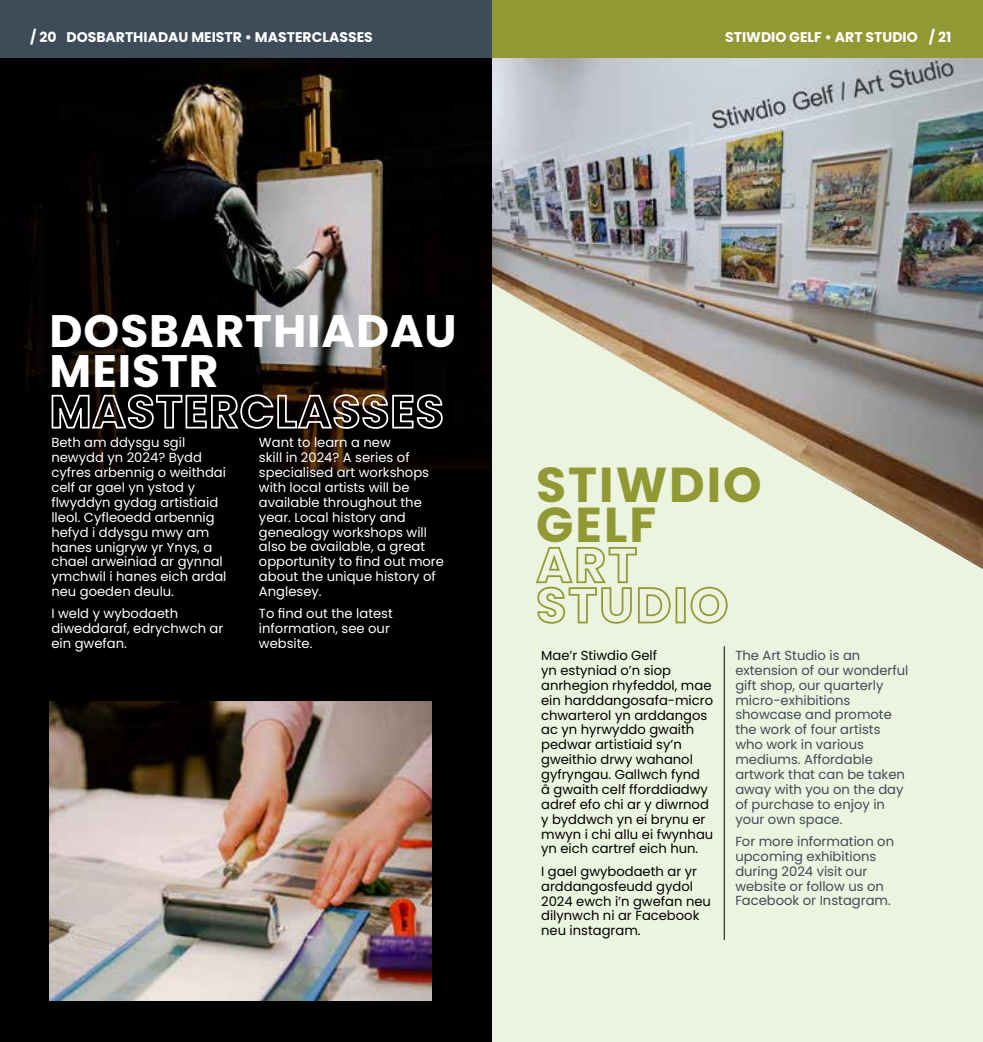
<style>
.page{position:relative;width:983px;height:1042px;background:#fff}
.page>*{position:absolute;margin:0;border:0;box-sizing:border-box;transform-origin:0 0}
.t1{font:700 49px/40.2px "Poppins";letter-spacing:.04em;color:#909933}
.t2{font:700 45.5px/40.2px "Poppins";letter-spacing:.02em;color:#fff}
.t3{font:700 14px "Poppins";color:#fff}
.t4{font:13.12px/14.9px "Poppins";color:#fff}
.t5{font:13.12px/14.9px "Poppins";color:#000}
.t6{font:13.12px/14.9px "Poppins";color:#3e4b58}
</style>
<div class="page">
<div style="left:491px;top:184px;width:491px;height:858px;background:#ecf3de"></div>
<img style="left:491px;top:57px;width:491px;height:512px">
<div style="left:0;top:55px;width:491px;height:987px;background:#000"></div>
<img style="left:0;top:57px;width:491px;height:412px">
<img style="left:50px;top:701px;width:381px;height:299px">
<div style="left:491px;top:0;width:491px;height:57px;background:#909933"></div>
<div style="left:0;top:0;width:491px;height:57px;background:#3e4b58"></div>
<hr style="left:247px;top:434px;width:1px;height:219px;background:#000">
<hr style="left:723px;top:646px;width:1px;height:294px;background:#000">
<p class="t3" style="left:30px;top:29px;width:28px">/ 20</p>
<p class="t3" style="left:928px;top:29px;width:24px">/ 21</p>
<p class="t3" style="left:66px;top:29px;width:308px">DOSBARTHIADAU MEISTR • MASTERCLASSES</p>
<p class="t3" style="left:725px;top:29px;width:194px">STIWDIO GELF • ART STUDIO</p>
<h2 class="t2" style="left:50px;top:311px;width:408px">DOSBARTHIADAU<br>MEISTR<br>MASTERCLASSES</h2>
<p class="t4" style="left:51px;top:435px;width:176px">Beth am ddysgu sgil newydd yn 2024? Bydd cyfres arbennig o weithdai celf ar gael yn ystod y flwyddyn gydag artistiaid lleol. Cyfleoedd arbennig hefyd i ddysgu mwy am hanes unigryw yr Ynys, a chael arweiniad ar gynnal ymchwil i hanes eich ardal neu goeden deulu.</p>
<p class="t4" style="left:51px;top:606px;width:173px">I weld y wybodaeth diweddaraf, edrychwch ar ein gwefan.</p>
<p class="t4" style="left:259px;top:435px;width:186px">Want to learn a new<br>skill in 2024? A series of specialised art workshops with local artists will be available throughout the year. Local history and genealogy workshops will also be available, a great opportunity to find out more about the unique history of<br>Anglesey.</p>
<p class="t4" style="left:259px;top:606px;width:135px">To find out the latest information, see our website.</p>
<h1 class="t1" style="left:536px;top:465px;width:227px">STIWDIO<br>GELF<br>ART<br>STUDIO</h1>
<p class="t5" style="left:541px;top:648px;width:174px">Mae’r Stiwdio Gelf<br>yn estyniad o’n siop anrhegion rhyfeddol, mae ein harddangosafa-micro chwarterol yn arddangos ac yn hyrwyddo gwaith pedwar artistiaid sy’n gweithio drwy wahanol gyfryngau. Gallwch fynd<br>â gwaith celf fforddiadwy adref efo chi ar y diwrnod y byddwch yn ei brynu er mwyn i chi allu ei fwynhau yn eich cartref eich hun.</p>
<p class="t5" style="left:541px;top:864px;width:171px">I gael gwybodaeth ar yr arddangosfeudd gydol<br>2024 ewch i’n gwefan neu dilynwch ni ar Facebook neu instagram.</p>
<p class="t6" style="left:735px;top:648px;width:174px">The Art Studio is an extension of our wonderful gift shop, our quarterly micro-exhibitions showcase and promote the work of four artists who work in various mediums. Affordable artwork that can be taken away with you on the day of purchase to enjoy in your own space.</p>
<p class="t6" style="left:735px;top:834px;width:160px">For more information on upcoming exhibitions during 2024 visit our website or follow us on<br>Facebook or Instagram.</p>
</div>
